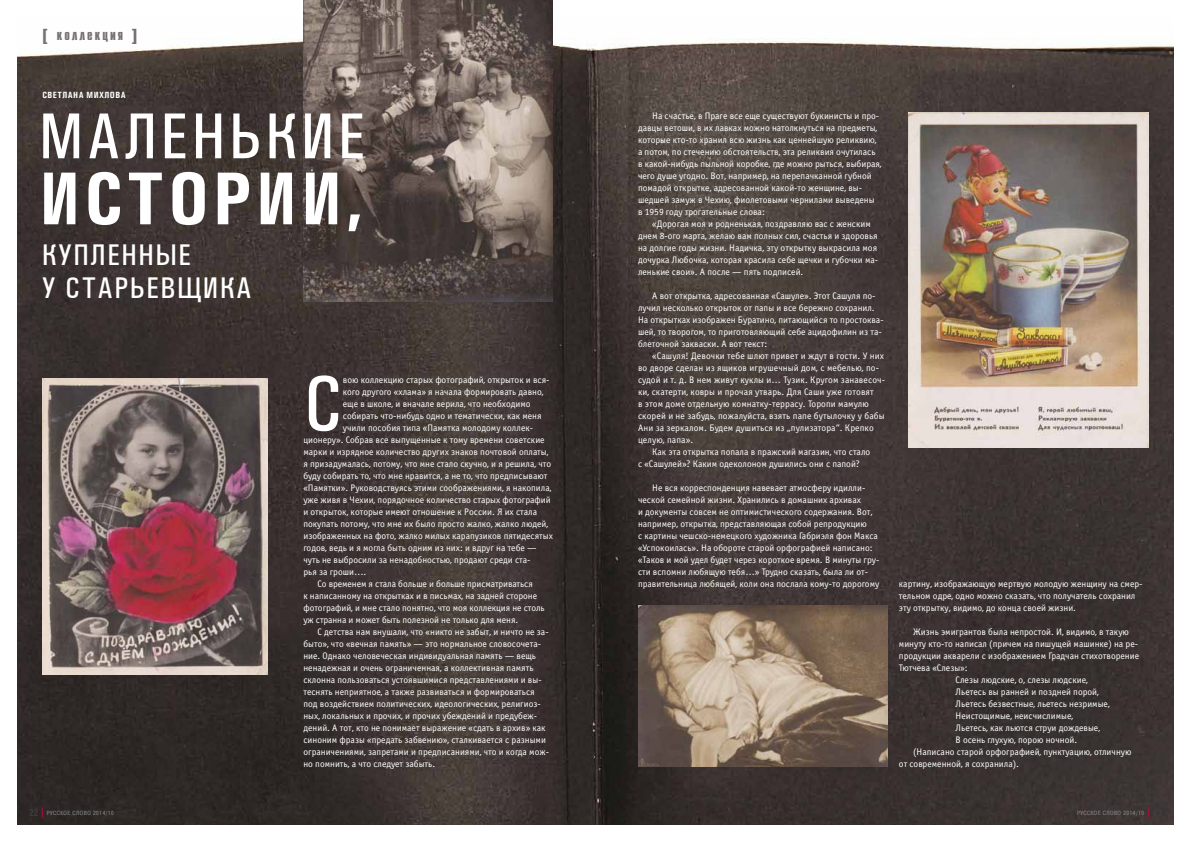
<style>
.page{position:relative;width:1191px;height:842px;background:#fff}
.page>*{position:absolute;margin:0;border:0;box-sizing:border-box;transform-origin:0 0}
.t1{font:500 79.2px "Univers Condensed";color:#fff}
.t2{font:700 75px "Univers Condensed";letter-spacing:.05em;color:#fff}
.t3{font:500 65px "Univers Condensed";letter-spacing:.055em;color:#fff}
.t4{font:500 30px/33px "Univers Condensed";letter-spacing:.05em;color:#fff}
.t5{font:700 12px "Compact";letter-spacing:.15em;color:#767070;scale:1.1 1}
.t6{font:9.5px/12px "Officina Sans C";color:#fff}
.t7{font:700 9px "Univers Condensed";letter-spacing:.05em;color:#fff}
.t8{font:6px "Pragmatica Cond C";letter-spacing:.08em;color:#87888a}
.s1{font-size:18px}
.s2{font-family:"Switzerland Condensed";font-weight:700;font-size:9px;color:#3e3d40}
.s3{font-family:"Pragmatica C";font-weight:700;font-size:9px;color:#d60048}
</style>
<div class="page">
<img style="left:17px;top:38px;width:1157px;height:787px">
<img style="left:303px;top:0;width:250px;height:301px">
<img style="left:908px;top:112px;width:240px;height:335px">
<img style="left:43px;top:378px;width:224px;height:297px">
<img style="left:638px;top:606px;width:249px;height:161px">
<p class="t5" style="left:43px;top:27px;width:87px"><span class="s1">[</span> коллекция <span class="s1">]</span></p>
<p class="t7" style="left:43px;top:90px;width:85px">Светлана Михлова</p>
<h3 class="t3" style="left:39px;top:98px;width:328px">Маленькие</h3>
<h2 class="t2" style="left:39px;top:153px;width:325px">истории,</h2>
<h3 class="t4" style="left:42px;top:239px;width:211px">купленные<br>у старьевщика</h3>
<h1 class="t1" style="left:303px;top:357px;width:41px">С</h1>
<p class="t6" style="left:343px;top:374px;width:208px">вою коллекцию старых фотографий, открыток и вся-</p>
<p class="t6" style="left:343px;top:386px;width:202px">кого другого «хлама» я начала формировать давно,</p>
<p class="t6" style="left:343px;top:398px;width:189px">еще в школе, и вначале верила, что необходимо</p>
<p class="t6" style="left:343px;top:410px;width:200px">собирать что-нибудь одно и тематически, как меня</p>
<p class="t6" style="left:343px;top:422px;width:192px">учили пособия типа «Памятка молодому коллек-</p>
<p class="t6" style="left:303px;top:434px;width:243px">ционеру». Собрав все выпущенные к тому времени советские</p>
<p class="t6" style="left:303px;top:446px;width:246px">марки и изрядное количество других знаков почтовой оплаты,</p>
<p class="t6" style="left:303px;top:458px;width:249px">я призадумалась, потому, что мне стало скучно, и я решила, что</p>
<p class="t6" style="left:303px;top:470px;width:246px">буду собирать то, что мне нравится, а не то, что предписывают</p>
<p class="t6" style="left:303px;top:482px;width:250px">«Памятки». Руководствуясь этими соображениями, я накопила,</p>
<p class="t6" style="left:303px;top:494px;width:249px">уже живя в Чехии, порядочное количество старых фотографий</p>
<p class="t6" style="left:303px;top:506px;width:235px">и открыток, которые имеют отношение к России. Я их стала</p>
<p class="t6" style="left:303px;top:518px;width:246px">покупать потому, что мне их было просто жалко, жалко людей,</p>
<p class="t6" style="left:303px;top:530px;width:251px">изображенных на фото, жалко милых карапузиков пятидесятых</p>
<p class="t6" style="left:303px;top:542px;width:235px">годов, ведь и я могла быть одним из них: и вдруг на тебе —</p>
<p class="t6" style="left:303px;top:554px;width:229px">чуть не выбросили за ненадобностью, продают среди ста-</p>
<p class="t6" style="left:303px;top:566px;width:64px">рья за гроши….</p>
<p class="t6" style="left:317px;top:578px;width:217px">Со временем я стала больше и больше присматриваться</p>
<p class="t6" style="left:303px;top:590px;width:235px">к написанному на открытках и в письмах, на задней стороне</p>
<p class="t6" style="left:303px;top:602px;width:243px">фотографий, и мне стало понятно, что моя коллекция не столь</p>
<p class="t6" style="left:303px;top:614px;width:216px">уж странна и может быть полезной не только для меня.</p>
<p class="t6" style="left:317px;top:626px;width:233px">С детства нам внушали, что «никто не забыт, и ничто не за-</p>
<p class="t6" style="left:303px;top:638px;width:239px">быто», что «вечная память» — это нормальное словосочета-</p>
<p class="t6" style="left:303px;top:650px;width:234px">ние. Однако человеческая индивидуальная память — вещь</p>
<p class="t6" style="left:303px;top:662px;width:232px">ненадежная и очень ограниченная, а коллективная память</p>
<p class="t6" style="left:303px;top:674px;width:240px">склонна пользоваться устоявшимися представлениями и вы-</p>
<p class="t6" style="left:303px;top:686px;width:233px">теснять неприятное, а также развиваться и формироваться</p>
<p class="t6" style="left:303px;top:698px;width:239px">под воздействием политических, идеологических, религиоз-</p>
<p class="t6" style="left:303px;top:710px;width:235px">ных, локальных и прочих, и прочих убеждений и предубеж-</p>
<p class="t6" style="left:303px;top:722px;width:244px">дений. А тот, кто не понимает выражение «сдать в архив» как</p>
<p class="t6" style="left:303px;top:734px;width:244px">синоним фразы «предать забвению», сталкивается с разными</p>
<p class="t6" style="left:303px;top:746px;width:247px">ограничениями, запретами и предписаниями, что и когда мож-</p>
<p class="t6" style="left:303px;top:758px;width:133px">но помнить, а что следует забыть.</p>
<p class="t6" style="left:638px;top:110px;width:245px;text-indent:14px">На счастье, в Праге все еще существуют букинисты и про&shy;давцы ветоши, в их лавках можно натолкнуться на предметы, которые кто-то хранил всю жизнь как ценнейшую реликвию, а потом, по стечению обстоятельств, эта реликвия очутилась в какой-нибудь пыльной коробке, где можно рыться, выбирая, чего душе угодно. Вот, например, на перепачканной губной помадой открытке, адресованной какой-то женщине, вы&shy;шедшей замуж в Чехию, фиолетовыми чернилами выведены<br>в 1959 году трогательные слова:</p>
<p class="t6" style="left:638px;top:218px;width:242px;text-indent:14px">«Дорогая моя и родненькая, поздравляю вас с женским днем 8-ого марта, желаю вам полных сил, счастья и здоровья на долгие годы жизни. Надичка, эту открытку выкрасила моя дочурка Любочка, которая красила себе щечки и губочки ма&shy;ленькие свои». А после — пять подписей.</p>
<p class="t6" style="left:638px;top:290px;width:247px;text-indent:14px">А вот открытка, адресованная «Сашуле». Этот Сашуля по&shy;лучил несколько открыток от папы и все бережно сохранил.<br>На открытках изображен Буратино, питающийся то простоква&shy;шей, то творогом, то приготовляющий себе ацидофилин из та&shy;блеточной закваски. А вот текст:</p>
<p class="t6" style="left:652px;top:350px;width:233px">«Сашуля! Девочки тебе шлют привет и ждут в гости. У них</p>
<p class="t6" style="left:638px;top:362px;width:242px">во дворе сделан из ящиков игрушечный дом, с мебелью, по-</p>
<p class="t6" style="left:638px;top:373px;width:248px">судой и т. д. В нем живут куклы и… Тузик. Кругом занавесоч-</p>
<p class="t6" style="left:638px;top:385px;width:237px">ки, скатерти, ковры и прочая утварь. Для Саши уже готовят</p>
<p class="t6" style="left:638px;top:397px;width:232px">в этом доме отдельную комнатку-террасу. Торопи мамулю</p>
<p class="t6" style="left:638px;top:409px;width:248px">скорей и не забудь, пожалуйста, взять папе бутылочку у бабы</p>
<p class="t6" style="left:638px;top:421px;width:237px">Ани за зеркалом. Будем душиться из „пулизатора“. Крепко</p>
<p class="t6" style="left:638px;top:433px;width:57px">целую, папа».</p>
<p class="t6" style="left:652px;top:445px;width:219px">Как эта открытка попала в пражский магазин, что стало</p>
<p class="t6" style="left:638px;top:457px;width:223px">с «Сашулей»? Каким одеколоном душились они с папой?</p>
<p class="t6" style="left:638px;top:481px;width:243px;text-indent:14px">Не вся корреспонденция навевает атмосферу идилли&shy;ческой семейной жизни. Хранились в домашних архивах<br>и документы совсем не оптимистического содержания. Вот, например, открытка, представляющая собой репродукцию<br>с картины чешско-немецкого художника Габриэля фон Макса «Успокоилась». На обороте старой орфографией написано: «Таков и мой удел будет через короткое время. В минуты гру&shy;сти вспомни любящую тебя…» Трудно сказать, была ли от&shy;правительница любящей, коли она послала кому-то дорогому</p>
<p class="t6" style="left:899px;top:578px;width:245px">картину, изображающую мертвую молодую женщину на смер&shy;тельном одре, одно можно сказать, что получатель сохранил эту открытку, видимо, до конца своей жизни.</p>
<p class="t6" style="left:913px;top:626px;width:217px">Жизнь эмигрантов была непростой. И, видимо, в такую</p>
<p class="t6" style="left:899px;top:638px;width:241px">минуту кто-то написал (причем на пишущей машинке) на ре-</p>
<p class="t6" style="left:899px;top:650px;width:242px">продукции акварели с изображением Градчан стихотворение</p>
<p class="t6" style="left:899px;top:662px;width:70px">Тютчева «Слезы»:</p>
<p class="t6" style="left:955px;top:674px;width:134px">Слезы людские, о, слезы людские,</p>
<p class="t6" style="left:955px;top:686px;width:145px">Льетесь вы ранней и поздней порой,</p>
<p class="t6" style="left:955px;top:698px;width:156px">Льетесь безвестные, льетесь незримые,</p>
<p class="t6" style="left:955px;top:710px;width:119px">Неистощимые, неисчислимые,</p>
<p class="t6" style="left:955px;top:722px;width:146px">Льетесь, как льются струи дождевые,</p>
<p class="t6" style="left:955px;top:734px;width:123px">В осень глухую, порою ночной.</p>
<p class="t6" style="left:913px;top:746px;width:220px">(Написано старой орфографией, пунктуацию, отличную</p>
<p class="t6" style="left:899px;top:758px;width:122px">от современной, я сохранила).</p>
<p class="t8" style="left:29px;top:809px;width:86px"><span class="s2">22</span> <span class="s3">|</span> РУССКОЕ СЛОВО 2014/10</p>
<p class="t8" style="left:1077px;top:809px;width:87px">РУССКОЕ СЛОВО 2014/10 <span class="s3">|</span> <span class="s2">23</span></p>
</div>
